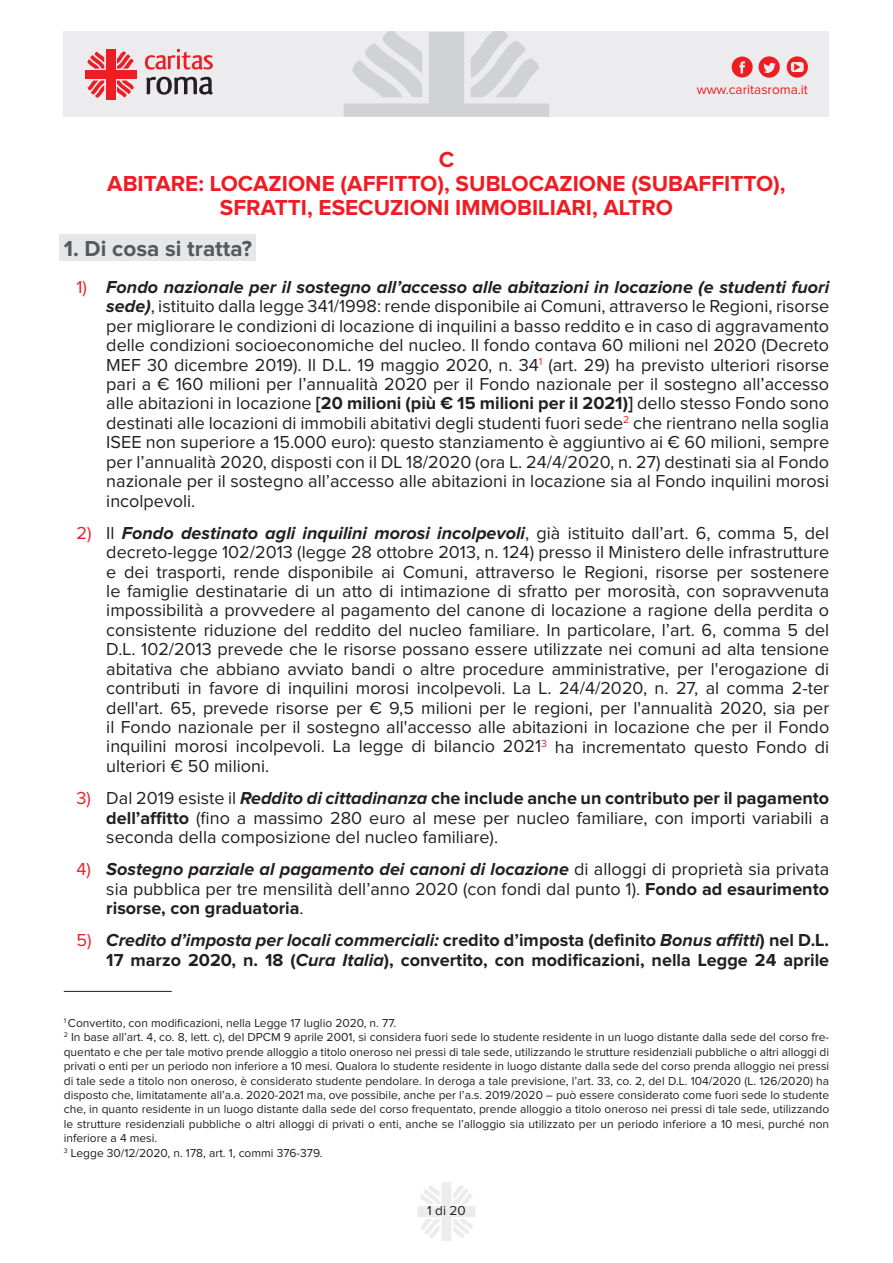
<style>
.page{position:relative;width:893px;height:1263px;background:#fff}
.page>*{position:absolute;margin:0;border:0;box-sizing:border-box;transform-origin:0 0}
.t1{font:700 22.5px/24.3px "Proxima Nova";color:#ee1d23;text-align:center}
.t2{font:700 22.5px "Proxima Nova";color:#57585a}
.t3{font:18px/19.4px "Proxima Nova";color:#231f20;text-align:justify}
.t4{font:700 18px/19.4px "Proxima Nova";color:#231f20;text-align:right}
.t5{font:13.5px "Proxima Nova";color:#ee1d23}
.t6{font:13.5px "Proxima Nova";color:#231f20}
.t7{font:12px/14.4px "Proxima Nova";color:#231f20}
.s1{color:#ee1d23}
.s2{font-weight:700;font-style:italic}
.s3{font-weight:700}
.s4{font-weight:400;color:#ee1d23}
.s5{font-style:italic}
</style>
<div class="page">
<svg style="left:417px;top:1182px;width:58px;height:59px"></svg>
<div style="left:64px;top:32px;width:765px;height:85px;background:#ececee"></div>
<svg style="left:344px;top:32px;width:205px;height:85px"></svg>
<div style="left:106px;top:49px;width:9px;height:51px;background:#ee1d23"></div>
<div style="left:85px;top:70px;width:51px;height:9px;background:#ee1d23"></div>
<svg style="left:87px;top:51px;width:17px;height:18px"></svg>
<svg style="left:117px;top:81px;width:17px;height:17px"></svg>
<svg style="left:117px;top:51px;width:17px;height:18px"></svg>
<svg style="left:87px;top:81px;width:17px;height:17px"></svg>
<svg style="left:145px;top:49px;width:68px;height:21px"></svg>
<svg style="left:146px;top:77px;width:67px;height:18px"></svg>
<svg style="left:732px;top:56px;width:48px;height:22px"></svg>
<svg style="left:787px;top:56px;width:21px;height:22px"></svg>
<div style="left:60px;top:234px;width:196px;height:27px;background:#e6e7e9"></div>
<hr style="left:64px;top:991px;width:108px;height:1px;background:#231f20">
<p class="t5" style="left:697px;top:84px;width:113px">www.caritasroma.it</p>
<p class="t1" style="left:107px;top:148px;width:680px">C<br>ABITARE: LOCAZIONE (AFFITTO), SUBLOCAZIONE (SUBAFFITTO),<br>SFRATTI, ESECUZIONI IMMOBILIARI, ALTRO</p>
<p class="t2" style="left:64px;top:239px;width:190px">1. Di cosa si tratta?</p>
<p class="t3" style="left:106px;top:278px;width:724px;text-indent:-30px"><span class="s1">1)</span> <span class="s2">Fondo nazionale per il sostegno all’accesso alle abitazioni in locazione (e studenti fuori sede)</span>, istituito dalla legge 341/1998: rende disponibile ai Comuni, attraverso le Regioni, risorse per migliorare le condizioni di locazione di inquilini a basso reddito e in caso di aggravamento delle condizioni socioeconomiche del nucleo. Il fondo contava 60 milioni nel 2020 (Decreto MEF 30 dicembre 2019). Il D.L. 19 maggio 2020, n. 34<sup>1</sup> (art. 29) ha previsto ulteriori risorse pari a € 160 milioni per l’annualità 2020 per il Fondo nazionale per il sostegno all’accesso alle abitazioni in locazione <span class="s3">[20 milioni (più € 15 milioni per il 2021)]</span> dello stesso Fondo sono destinati alle locazioni di immobili abitativi degli studenti fuori sede<sup>2</sup> che rientrano nella soglia ISEE non superiore a 15.000 euro): questo stanziamento è aggiuntivo ai € 60 milioni, sempre per l’annualità 2020, disposti con il DL 18/2020 (ora L. 24/4/2020, n. 27) destinati sia al Fondo nazionale per il sostegno all’accesso alle abitazioni in locazione sia al Fondo inquilini morosi incolpevoli.</p>
<p class="t3" style="left:106px;top:524px;width:724px;text-indent:-30px"><span class="s1">2)</span> Il <span class="s2">Fondo destinato agli inquilini morosi incolpevoli</span>, già istituito dall’art. 6, comma 5, del decreto-legge 102/2013 (legge 28 ottobre 2013, n. 124) presso il Ministero delle infrastrutture e dei trasporti, rende disponibile ai Comuni, attraverso le Regioni, risorse per sostenere le famiglie destinatarie di un atto di intimazione di sfratto per morosità, con sopravvenuta impossibilità a provvedere al pagamento del canone di locazione a ragione della perdita o consistente riduzione del reddito del nucleo familiare. In particolare, l’art. 6, comma 5 del D.L. 102/2013 prevede che le risorse possano essere utilizzate nei comuni ad alta tensione abitativa che abbiano avviato bandi o altre procedure amministrative, per l'erogazione di contributi in favore di inquilini morosi incolpevoli. La L. 24/4/2020, n. 27, al comma 2-ter dell'art. 65, prevede risorse per € 9,5 milioni per le regioni, per l'annualità 2020, sia per il Fondo nazionale per il sostegno all'accesso alle abitazioni in locazione che per il Fondo inquilini morosi incolpevoli. La legge di bilancio 2021<sup>3</sup> ha incrementato questo Fondo di ulteriori € 50 milioni.</p>
<p class="t3" style="left:106px;top:789px;width:724px;text-indent:-30px"><span class="s1">3)</span> Dal 2019 esiste il <span class="s2">Reddito di cittadinanza</span> <span class="s3">che include anche un contributo per il pagamento dell’affitto</span> (fino a massimo 280 euro al mese per nucleo familiare, con importi variabili a seconda della composizione del nucleo familiare).</p>
<p class="t3" style="left:106px;top:860px;width:724px;text-indent:-30px"><span class="s1">4)</span> <span class="s2">Sostegno parziale al pagamento dei canoni di locazione</span> di alloggi di proprietà sia privata sia pubblica per tre mensilità dell’anno 2020 (con fondi dal punto 1). <span class="s3">Fondo ad esaurimento risorse, con graduatoria</span>.</p>
<p class="t4" style="left:77px;top:931px;width:754px"><span class="s4">5)</span> <span class="s5">Credito d’imposta per locali commerciali:</span> credito d’imposta (definito <span class="s5">Bonus affitti</span>) nel D.L.<br>17 marzo 2020, n. 18 (<span class="s5">Cura Italia</span>), convertito, con modificazioni, nella Legge 24 aprile</p>
<p class="t7" style="left:64px;top:1016px;width:767px"><sup>1</sup> Convertito, con modificazioni, nella Legge 17 luglio 2020, n. 77.<br><sup>2</sup> In base all’art. 4, co. 8, lett. c), del DPCM 9 aprile 2001, si considera fuori sede lo studente residente in un luogo distante dalla sede del corso fre&shy;quentato e che per tale motivo prende alloggio a titolo oneroso nei pressi di tale sede, utilizzando le strutture residenziali pubbliche o altri alloggi di privati o enti per un periodo non inferiore a 10 mesi. Qualora lo studente residente in luogo distante dalla sede del corso prenda alloggio nei pressi di tale sede a titolo non oneroso, è considerato studente pendolare. In deroga a tale previsione, l’art. 33, co. 2, del D.L. 104/2020 (L. 126/2020) ha disposto che, limitatamente all’a.a. 2020-2021 ma, ove possibile, anche per l’a.s. 2019/2020 – può essere considerato come fuori sede lo studente che, in quanto residente in un luogo distante dalla sede del corso frequentato, prende alloggio a titolo oneroso nei pressi di tale sede, utilizzando le strutture residenziali pubbliche o altri alloggi di privati o enti, anche se l’alloggio sia utilizzato per un periodo inferiore a 10 mesi, purché non inferiore a 4 mesi.<br><sup>3</sup> Legge 30/12/2020, n. 178, art. 1, commi 376-379.</p>
<p class="t6" style="left:427px;top:1204px;width:40px">1 di 20</p>
</div>
